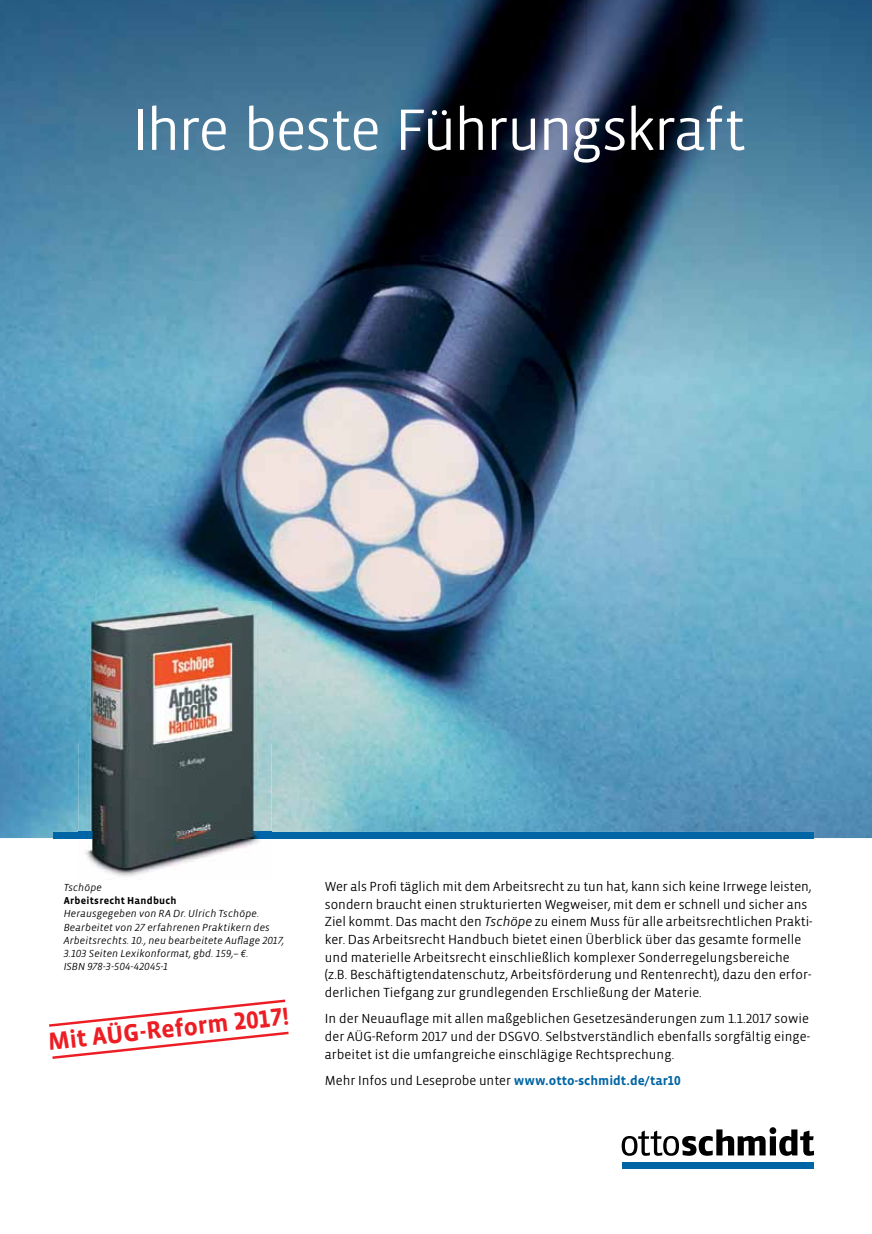
<style>
.page{position:relative;width:872px;height:1234px;background:#fff}
.page>*{position:absolute;margin:0;border:0;box-sizing:border-box;transform-origin:0 0}
.t1{font:300 58.8px "Vista";letter-spacing:-.025em;color:#fff}
.t2{font:700 25.2px "Vista Sans OT";color:#ed1d24}
.t3{font:300 13.2px/17.7px "Vista";letter-spacing:.005em;color:#000}
.t4{font:italic 300 10.35px/13.2px "Vista";letter-spacing:.02em;color:#000}
.t5{font:700 10.35px "Vista Sans OT";letter-spacing:.025em;color:#000}
.s1{font-style:italic}
.s2{font-family:"Vista Sans OT";font-weight:700;color:#0065a4}
</style>
<div class="page">
<img style="left:0;top:0;width:872px;height:837px">
<svg style="left:621px;top:1127px;width:193px;height:28px"></svg>
<div style="left:622px;top:1161px;width:192px;height:6px;background:#0065a4"></div>
<svg style="left:49px;top:999px;width:240px;height:60px"></svg>
<div style="left:53px;top:831px;width:750px;height:6px;background:#0065a4"></div>
<img style="left:78px;top:837px;width:193px;height:40px">
<img style="left:78px;top:601px;width:193px;height:236px">
<h1 class="t1" style="left:132px;top:99px;width:615px">Ihre beste Führungskraft</h1>
<p class="t4" style="left:64px;top:880px;width:40px">Tschöpe</p>
<p class="t5" style="left:64px;top:895px;width:114px">Arbeitsrecht Handbuch</p>
<p class="t4" style="left:64px;top:907px;width:222px">Herausgegeben von RA Dr. Ulrich Tschöpe.<br>Bearbeitet von 27 erfahrenen Praktikern des Arbeitsrechts. 10., neu bearbeitete Auflage 2017, 3.103 Seiten Lexikonformat, gbd. 159,– €.<br>ISBN 978-3-504-42045-1</p>
<h2 class="t2" style="left:46px;top:1028px;width:244px;rotate:-6deg">Mit AÜG-Reform 2017!</h2>
<p class="t3" style="left:325px;top:877px;width:489px">Wer als Profi täglich mit dem Arbeitsrecht zu tun hat, kann sich keine Irrwege leisten, sondern braucht einen strukturierten Wegweiser, mit dem er schnell und sicher ans Ziel kommt. Das macht den <span class="s1">Tschöpe</span> zu einem Muss für alle arbeitsrechtlichen Prakti&shy;ker. Das Arbeitsrecht Handbuch bietet einen Überblick über das gesamte formelle und materielle Arbeitsrecht einschließlich komplexer Sonderregelungsbereiche (z.B. Beschäftigtendatenschutz, Arbeitsförderung und Rentenrecht), dazu den erfor&shy;derlichen Tiefgang zur grundlegenden Erschließung der Materie.</p>
<p class="t3" style="left:325px;top:1010px;width:486px;text-align:justify">In der Neuauflage mit allen maßgeblichen Gesetzesänderungen zum 1.1.2017 sowie der AÜG-Reform 2017 und der DSGVO. Selbstverständlich ebenfalls sorgfältig einge&shy;arbeitet ist die umfangreiche einschlägige Rechtsprechung.</p>
<p class="t3" style="left:325px;top:1071px;width:357px">Mehr Infos und Leseprobe unter <span class="s2">www.otto-schmidt.de/tar10</span></p>
</div>
